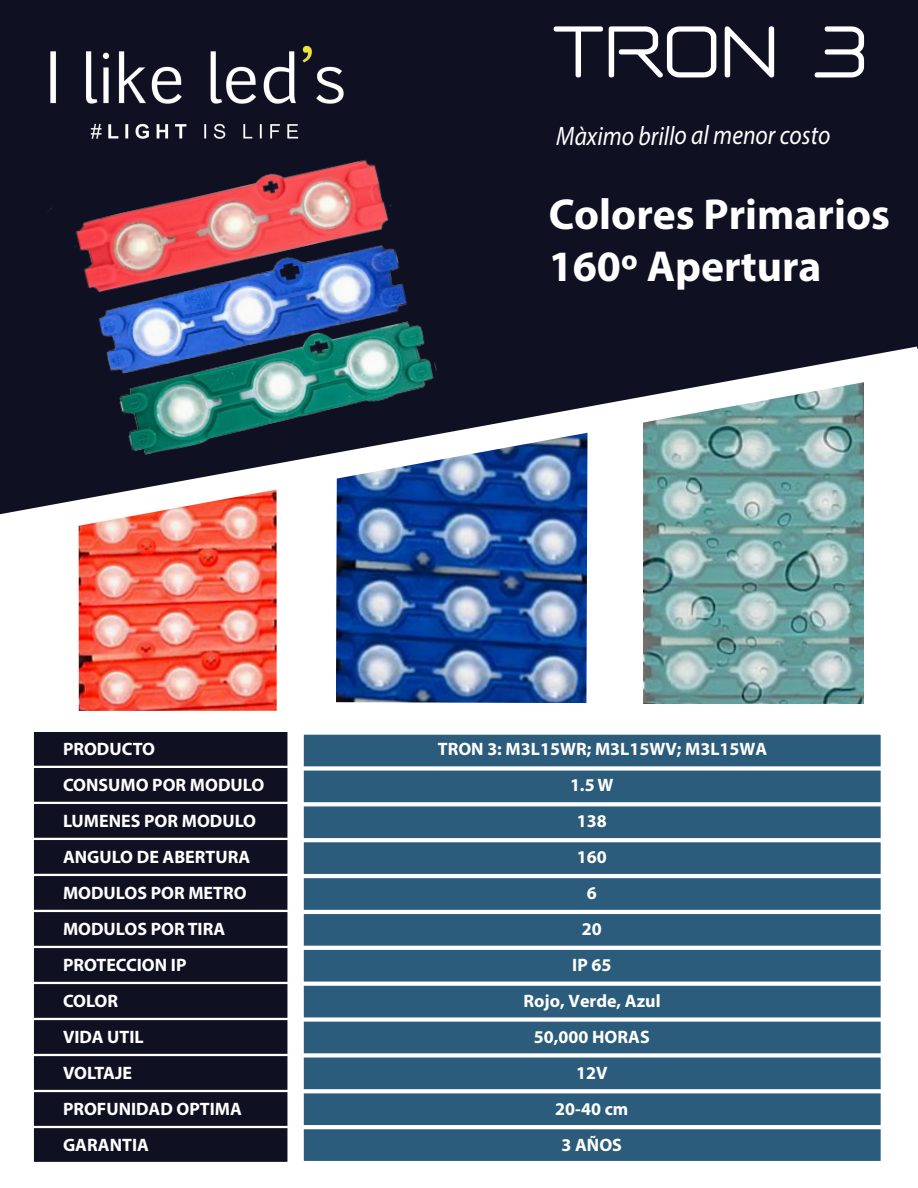
<style>
.page{position:relative;width:918px;height:1188px;background:#fff}
.page>*{position:absolute;margin:0;border:0;box-sizing:border-box;transform-origin:0 0}
.t1{font:700 90px "NP Naipol Allin One";color:#fff}
.t2{font:700 43.5px/52.2px "Myriad Pro";color:#fff}
.t3{font:italic 26.7px "Myriad Pro";letter-spacing:-.005em;color:#fff;scale:.88 1}
.t4{font:700 18px/36px "Myriad Pro";color:#fff}
</style>
<div class="page">
<img style="left:78px;top:540px;width:199px;height:171px">
<img style="left:336px;top:540px;width:252px;height:163px">
<img style="left:643px;top:540px;width:221px;height:163px">
<div style="left:0;top:1px;width:918px;height:346px;background:#0f1123"></div>
<div style="left:32px;top:730px;width:258px;height:434px;background:#0f1123;border:2px solid #fff"></div>
<hr style="left:33px;top:1126px;width:256px;height:2px;background:#fff">
<hr style="left:33px;top:1090px;width:256px;height:2px;background:#fff">
<hr style="left:33px;top:1054px;width:256px;height:2px;background:#fff">
<hr style="left:33px;top:1018px;width:256px;height:2px;background:#fff">
<hr style="left:33px;top:982px;width:256px;height:2px;background:#fff">
<hr style="left:33px;top:946px;width:256px;height:2px;background:#fff">
<hr style="left:33px;top:910px;width:256px;height:2px;background:#fff">
<hr style="left:33px;top:874px;width:256px;height:2px;background:#fff">
<hr style="left:33px;top:838px;width:256px;height:2px;background:#fff">
<hr style="left:33px;top:802px;width:256px;height:2px;background:#fff">
<hr style="left:33px;top:766px;width:256px;height:2px;background:#fff">
<div style="left:300px;top:730px;width:585px;height:435px;background:#2c5c7b;border:4px solid #fff"></div>
<hr style="left:302px;top:1125px;width:581px;height:4px;background:#fff">
<svg style="left:302px;top:1089px;width:581px;height:4px;background:#f5f7f9"></svg>
<div style="left:302px;top:1053px;width:581px;height:5px;background:#fff"></div>
<div style="left:302px;top:1017px;width:581px;height:5px;background:#fff"></div>
<svg style="left:302px;top:982px;width:581px;height:4px;background:#f3f6f8"></svg>
<svg style="left:302px;top:946px;width:581px;height:4px;background:#fafbfc"></svg>
<hr style="left:302px;top:910px;width:581px;height:4px;background:#fff">
<hr style="left:302px;top:874px;width:581px;height:4px;background:#fff">
<svg style="left:302px;top:838px;width:581px;height:4px;background:#fafbfc"></svg>
<svg style="left:302px;top:802px;width:581px;height:4px;background:#f3f6f8"></svg>
<div style="left:302px;top:766px;width:581px;height:5px;background:#fff"></div>
<img style="left:10px;top:1px;width:371px;height:205px">
<div style="left:56px;top:192px;width:399px;height:155px;background:#0f1123"></div>
<img style="left:37px;top:124px;width:374px;height:207px">
<img style="left:87px;top:271px;width:380px;height:76px">
<img style="left:0;top:347px;width:918px;height:193px">
<hr style="left:0;top:0;width:918px;height:1px;background:#5d5d5d">
<h1 class="t1" style="left:552px;top:9px;width:318px">TRON 3</h1>
<h3 class="t3" style="left:556px;top:119px;width:313px">Màximo brillo al menor costo</h3>
<h2 class="t2" style="left:549px;top:187px;width:343px">Colores Primarios<br>160º Apertura</h2>
<p class="t4" style="left:63px;top:730px;width:203px">PRODUCTO<br>CONSUMO POR MODULO<br>LUMENES POR MODULO<br>ANGULO DE ABERTURA<br>MODULOS POR METRO<br>MODULOS POR TIRA<br>PROTECCION IP<br>COLOR<br>VIDA UTIL<br>VOLTAJE<br>PROFUNIDAD OPTIMA<br>GARANTIA</p>
<p class="t4" style="left:438px;top:730px;width:331px">TRON 3: M3L15WR; M3L15WV; M3L15WA</p>
<p class="t4" style="left:570px;top:766px;width:45px">1.5 W</p>
<p class="t4" style="left:577px;top:802px;width:31px">138</p>
<p class="t4" style="left:577px;top:838px;width:31px">160</p>
<p class="t4" style="left:587px;top:874px;width:11px">6</p>
<p class="t4" style="left:582px;top:910px;width:21px">20</p>
<p class="t4" style="left:572px;top:946px;width:41px">IP 65</p>
<p class="t4" style="left:524px;top:982px;width:139px">Rojo, Verde, Azul</p>
<p class="t4" style="left:534px;top:1018px;width:117px">50,000 HORAS</p>
<p class="t4" style="left:576px;top:1055px;width:33px">12V</p>
<p class="t4" style="left:555px;top:1091px;width:74px">20-40 cm</p>
<p class="t4" style="left:562px;top:1127px;width:62px">3 AÑOS</p>
</div>
